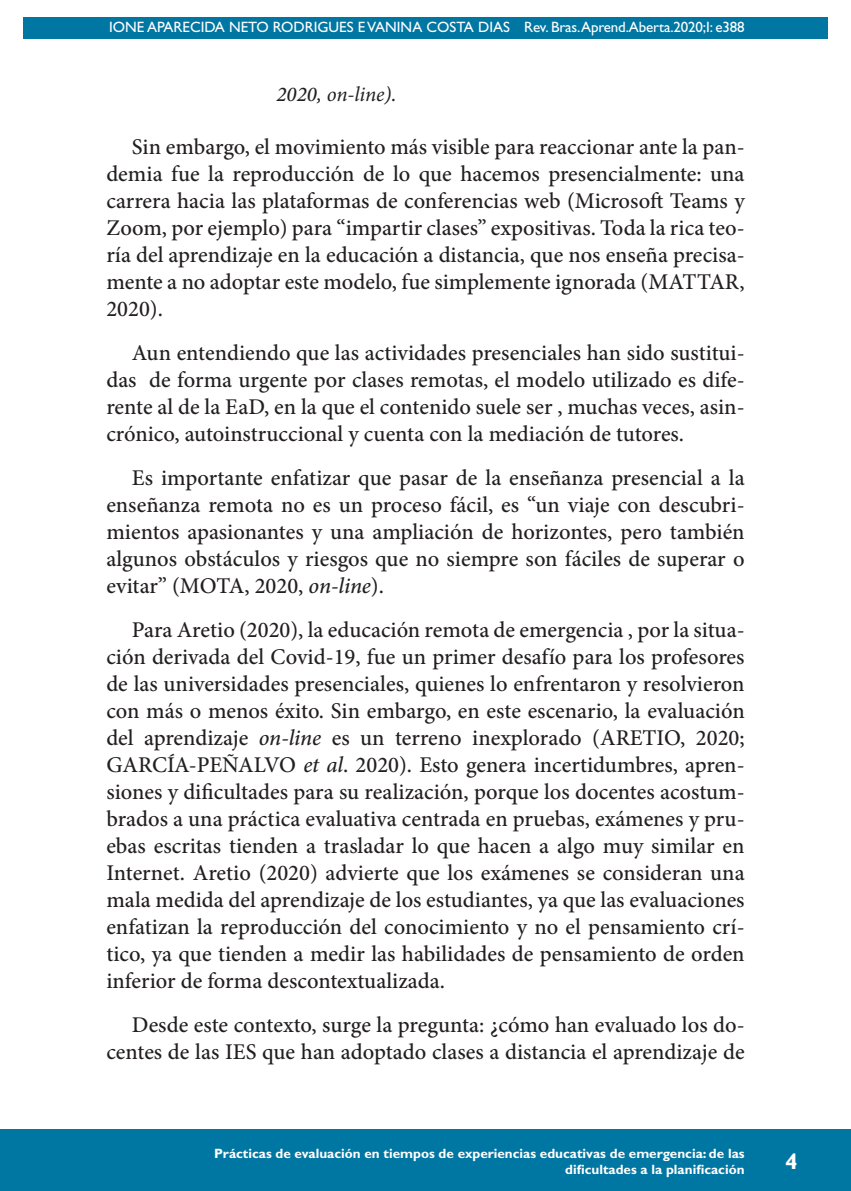
<style>
.page{position:relative;width:851px;height:1191px;background:#fff}
.page>*{position:absolute;margin:0;border:0;box-sizing:border-box;transform-origin:0 0}
.Texto_corrido{font:500 22.5px/27px "Minion Pro";color:#231f20;text-align:justify}
.t1{font:700 22.5px "Gill Sans Std";color:#fff}
.Citação{font:italic 500 21px "Minion Pro";color:#231f20}
.t2{font:15px "Gill Sans Std";color:#fff}
.t3{font:700 13.5px/16.2px "Gill Sans Std";color:#fff;text-align:right}
.s1{font-weight:400}
.s2{font-style:italic}
</style>
<div class="page">
<hr style="left:104px;top:0;width:1px;height:467px;background:#0076a3">
<div style="left:23px;top:17px;width:804px;height:21px;background:#0076a3"></div>
<div style="left:0;top:1129px;width:850px;height:62px;background:#0076a3"></div>
<p class="t2" style="left:109px;top:18px;width:637px">IONE APARECIDA NETO RODRIGUES E VANINA COSTA DIAS Rev. Bras.Aprend.Aberta.2020;I: e388</p>
<p class="Citação" style="left:276px;top:80px;width:121px">2020, <span class="s1">on-line</span>).</p>
<p class="Texto_corrido" style="left:106px;top:133px;width:639px;text-indent:26px">Sin embargo, el movimiento más visible para reaccionar ante la pan&shy;demia fue la reproducción de lo que hacemos presencialmente: una carrera hacia las plataformas de conferencias web (Microsoft Teams y Zoom, por ejemplo) para “impartir clases” expositivas. Toda la rica teo&shy;ría del aprendizaje en la educación a distancia, que nos enseña precisa&shy;mente a no adoptar este modelo, fue simplemente ignorada (MATTAR, 2020).</p>
<p class="Texto_corrido" style="left:106px;top:339px;width:639px;text-indent:26px">Aun entendiendo que las actividades presenciales han sido sustitui&shy;das de forma urgente por clases remotas, el modelo utilizado es dife&shy;rente al de la EaD, en la que el contenido suele ser , muchas veces, asin&shy;crónico, autoinstruccional y cuenta con la mediación de tutores.</p>
<p class="Texto_corrido" style="left:106px;top:464px;width:639px;text-indent:26px">Es importante enfatizar que pasar de la enseñanza presencial a la enseñanza remota no es un proceso fácil, es “un viaje con descubri&shy;mientos apasionantes y una ampliación de horizontes, pero también algunos obstáculos y riesgos que no siempre son fáciles de superar o evitar” (MOTA, 2020, <span class="s2">on-line</span>).</p>
<p class="Texto_corrido" style="left:106px;top:616px;width:639px;text-indent:26px">Para Aretio (2020), la educación remota de emergencia , por la situa&shy;ción derivada del Covid-19, fue un primer desafío para los profesores de las universidades presenciales, quienes lo enfrentaron y resolvieron con más o menos éxito. Sin embargo, en este escenario, la evaluación del aprendizaje <span class="s2">on-line</span> es un terreno inexplorado (ARETIO, 2020; GARCÍA-PEÑALVO <span class="s2">et al</span>. 2020). Esto genera incertidumbres, apren&shy;siones y dificultades para su realización, porque los docentes acostum&shy;brados a una práctica evaluativa centrada en pruebas, exámenes y pru&shy;ebas escritas tienden a trasladar lo que hacen a algo muy similar en Internet. Aretio (2020) advierte que los exámenes se consideran una mala medida del aprendizaje de los estudiantes, ya que las evaluaciones enfatizan la reproducción del conocimiento y no el pensamiento crí&shy;tico, ya que tienden a medir las habilidades de pensamiento de orden inferior de forma descontextualizada.</p>
<p class="Texto_corrido" style="left:106px;top:1011px;width:639px;text-align:right">Desde este contexto, surge la pregunta: ¿cómo han evaluado los do&shy;centes de las IES que han adoptado clases a distancia el aprendizaje de</p>
<p class="t3" style="left:214px;top:1145px;width:532px">Prácticas de evaluación en tiempos de experiencias educativas de emergencia: de las dificultades a la planificación</p>
<p class="t1" style="left:785px;top:1148px;width:14px">4</p>
</div>
